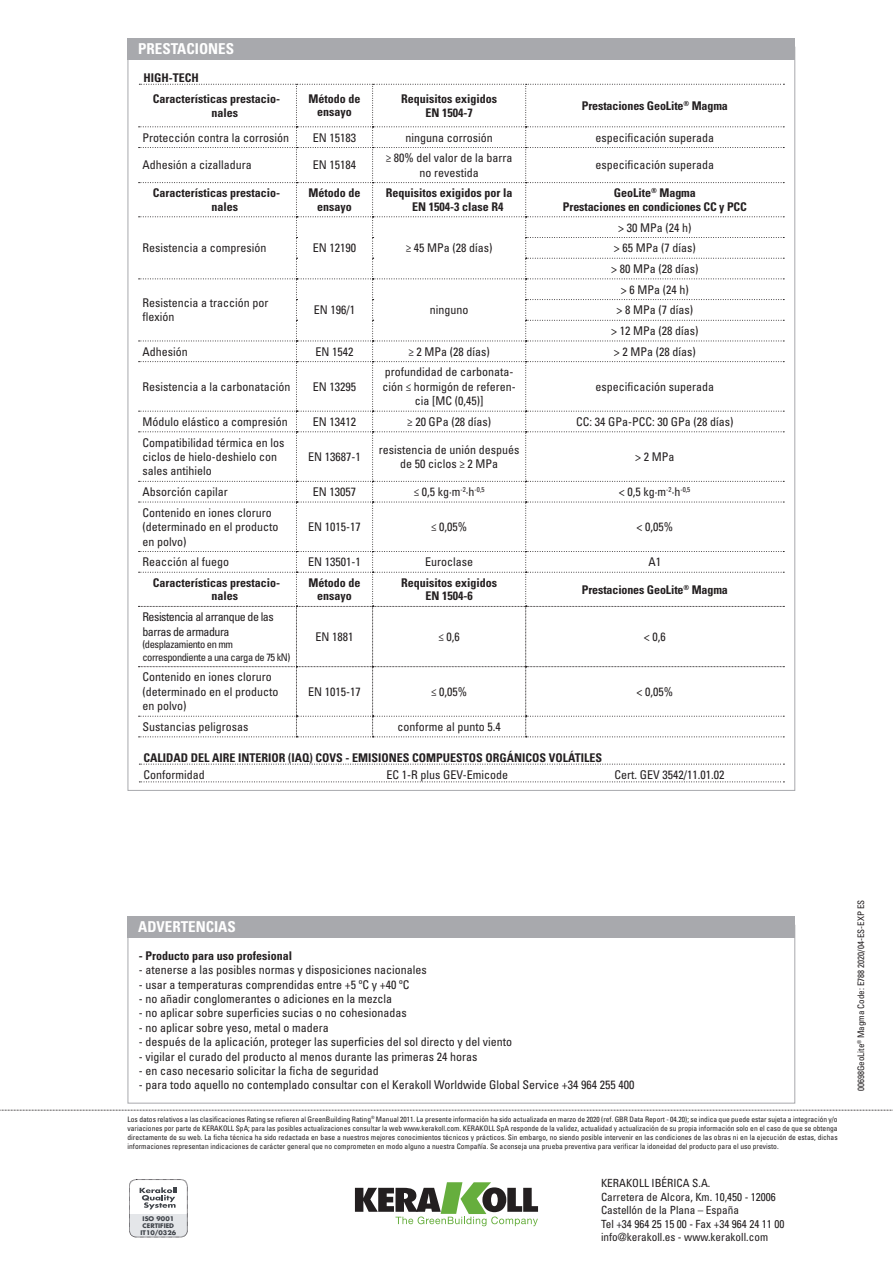
<style>
.page{position:relative;width:893px;height:1263px;background:#fff}
.page>*{position:absolute;margin:0;border:0;box-sizing:border-box;transform-origin:0 0}
.t1{font:700 condensed 15px "Univers LT Std";color:#fff}
.t2{font:condensed 12px/14.4px "Univers LT Std";color:#231f20;text-align:center}
.t3{font:700 condensed 12px/13.5px "Univers LT Std";color:#231f20;text-align:center}
.t4{font:condensed 12px/14.4px "Univers LT Std";letter-spacing:-.04em;color:#231f20}
.t5{font:condensed 11.25px/13.5px "Univers LT Std";color:#231f20}
.t6{font:condensed 10.5px/12.6px "Univers LT Std";letter-spacing:-.04em;color:#231f20}
.t7{font:condensed 9px "Univers LT Std";color:#231f20}
.t8{font:condensed 7.5px/9px "Univers LT Std";color:#231f20;text-align:justify}
.t9{font:700 6.3px/7.5px "Futura Std";color:#40444a;text-align:center}
</style>
<div class="page">
<svg style="left:0;top:1110px;width:893px;height:1px"></svg>
<svg style="left:355px;top:1182px;width:183px;height:44px"></svg>
<div style="left:129px;top:1179px;width:59px;height:58px;border:1px dashed #0f0c12;border-radius:7px"></div>
<svg style="left:129px;top:1187px;width:58px;height:50px"></svg>
<div style="left:128px;top:916px;width:667px;height:22px;background:#a8a9ad"></div>
<svg style="left:139px;top:764px;width:645px;height:1px"></svg>
<svg style="left:139px;top:781px;width:645px;height:1px"></svg>
<div style="left:128px;top:38px;width:667px;height:22px;background:#a8a9ad"></div>
<svg style="left:138px;top:84px;width:646px;height:653px"></svg>
<p class="t1" style="left:138px;top:40px;width:97px">PRESTACIONES</p>
<p class="t3" style="left:212px;top:92px;width:70px;text-align:left;text-indent:-59px">Características prestacio&shy;nales</p>
<p class="t3" style="left:309px;top:92px;width:53px">Método de ensayo</p>
<p class="t3" style="left:401px;top:92px;width:97px">Requisitos exigidos<br>EN 1504-7</p>
<p class="t3" style="left:582px;top:99px;width:148px">Prestaciones GeoLite<sup>®</sup> Magma</p>
<p class="t2" style="left:142px;top:130px;width:148px">Protección contra la corrosión</p>
<p class="t2" style="left:313px;top:130px;width:45px">EN 15183</p>
<p class="t2" style="left:406px;top:130px;width:89px">ninguna corrosión</p>
<p class="t2" style="left:595px;top:130px;width:120px">especificación superada</p>
<p class="t2" style="left:142px;top:158px;width:111px">Adhesión a cizalladura</p>
<p class="t2" style="left:313px;top:158px;width:45px">EN 15184</p>
<p class="t2" style="left:386px;top:151px;width:128px">≥ 80% del valor de la barra no revestida</p>
<p class="t2" style="left:595px;top:158px;width:120px">especificación superada</p>
<p class="t3" style="left:212px;top:186px;width:70px;text-align:left;text-indent:-59px">Características prestacio&shy;nales</p>
<p class="t3" style="left:309px;top:186px;width:53px">Método de ensayo</p>
<p class="t3" style="left:412px;top:186px;width:102px;text-align:left;text-indent:-26px">Requisitos exigidos por la<br>EN 1504-3 clase R4</p>
<p class="t3" style="left:563px;top:186px;width:185px">GeoLite<sup>®</sup> Magma<br>Prestaciones en condiciones CC y PCC</p>
<p class="t2" style="left:142px;top:241px;width:125px">Resistencia a compresión</p>
<p class="t2" style="left:313px;top:241px;width:45px">EN 12190</p>
<p class="t2" style="left:406px;top:241px;width:88px">≥ 45 MPa (28 días)</p>
<p class="t3" style="left:143px;top:71px;width:57px">HIGH-TECH</p>
<p class="t2" style="left:611px;top:217px;width:89px;line-height:20.7px">&gt; 30 MPa (24 h)<br>&gt; 65 MPa (7 días) &gt; 80 MPa (28 días)</p>
<p class="t2" style="left:142px;top:295px;width:127px;text-align:left">Resistencia a tracción por flexión</p>
<p class="t2" style="left:314px;top:303px;width:43px">EN 196/1</p>
<p class="t2" style="left:430px;top:303px;width:40px">ninguno</p>
<p class="t2" style="left:611px;top:279px;width:89px;line-height:20.7px">&gt; 6 MPa (24 h)<br>&gt; 8 MPa (7 días)<br>&gt; 12 MPa (28 días)</p>
<p class="t2" style="left:142px;top:344px;width:47px">Adhesión</p>
<p class="t2" style="left:316px;top:344px;width:39px">EN 1542</p>
<p class="t2" style="left:408px;top:344px;width:83px">≥ 2 MPa (28 días)</p>
<p class="t2" style="left:614px;top:344px;width:83px">&gt; 2 MPa (28 días)</p>
<p class="t2" style="left:142px;top:379px;width:149px">Resistencia a la carbonatación</p>
<p class="t2" style="left:313px;top:379px;width:45px">EN 13295</p>
<p class="t2" style="left:382px;top:365px;width:135px">profundidad de carbonata&shy;ción ≤ hormigón de referen&shy;cia [MC (0,45)]</p>
<p class="t2" style="left:595px;top:379px;width:120px">especificación superada</p>
<p class="t2" style="left:142px;top:414px;width:147px">Módulo elástico a compresión</p>
<p class="t2" style="left:313px;top:414px;width:45px">EN 13412</p>
<p class="t2" style="left:407px;top:414px;width:86px">≥ 20 GPa (28 días)</p>
<p class="t2" style="left:576px;top:414px;width:159px">CC: 34 GPa-PCC: 30 GPa (28 días)</p>
<p class="t2" style="left:142px;top:435px;width:143px;text-align:left">Compatibilidad térmica en los ciclos de hielo-deshielo con sales antihielo</p>
<p class="t2" style="left:308px;top:449px;width:54px">EN 13687-1</p>
<p class="t2" style="left:379px;top:442px;width:142px">resistencia de unión después de 50 ciclos ≥ 2 MPa</p>
<p class="t2" style="left:635px;top:449px;width:41px">&gt; 2 MPa</p>
<p class="t2" style="left:142px;top:484px;width:87px">Absorción capilar</p>
<p class="t2" style="left:313px;top:484px;width:45px">EN 13057</p>
<p class="t2" style="left:414px;top:484px;width:72px">≤ 0,5 kg∙m<sup>-2</sup>∙h<sup>-0,5</sup></p>
<p class="t2" style="left:619px;top:484px;width:73px">&lt; 0,5 kg∙m<sup>-2</sup>∙h<sup>-0,5</sup></p>
<p class="t2" style="left:142px;top:505px;width:137px;text-align:left">Contenido en iones cloruro (determinado en el producto en polvo)</p>
<p class="t2" style="left:308px;top:519px;width:54px">EN 1015-17</p>
<p class="t2" style="left:431px;top:519px;width:38px">≤ 0,05%</p>
<p class="t2" style="left:636px;top:519px;width:38px">&lt; 0,05%</p>
<p class="t2" style="left:142px;top:555px;width:88px">Reacción al fuego</p>
<p class="t2" style="left:308px;top:555px;width:54px">EN 13501-1</p>
<p class="t2" style="left:425px;top:555px;width:49px">Euroclase</p>
<p class="t2" style="left:648px;top:555px;width:14px">A1</p>
<p class="t3" style="left:212px;top:576px;width:70px;text-align:left;text-indent:-59px">Características prestacio&shy;nales</p>
<p class="t3" style="left:308px;top:576px;width:53px">Método de ensayo</p>
<p class="t3" style="left:401px;top:576px;width:97px">Requisitos exigidos<br>EN 1504-6</p>
<p class="t3" style="left:582px;top:583px;width:148px">Prestaciones GeoLite<sup>®</sup> Magma</p>
<p class="t4" style="left:142px;top:609px;width:133px">Resistencia al arranque de las barras de armadura</p>
<p class="t6" style="left:142px;top:638px;width:149px">(desplazamiento en mm correspondiente a una carga de 75 kN)</p>
<p class="t2" style="left:316px;top:629px;width:39px">EN 1881</p>
<p class="t2" style="left:438px;top:629px;width:23px">≤ 0,6</p>
<p class="t2" style="left:644px;top:629px;width:23px">&lt; 0,6</p>
<p class="t2" style="left:142px;top:670px;width:137px;text-align:left">Contenido en iones cloruro (determinado en el producto en polvo)</p>
<p class="t2" style="left:308px;top:684px;width:54px">EN 1015-17</p>
<p class="t2" style="left:431px;top:684px;width:38px">≤ 0,05%</p>
<p class="t2" style="left:636px;top:684px;width:38px">&lt; 0,05%</p>
<p class="t2" style="left:142px;top:719px;width:107px">Sustancias peligrosas</p>
<p class="t2" style="left:398px;top:719px;width:105px">conforme al punto 5.4</p>
<p class="t3" style="left:143px;top:750px;width:460px">CALIDAD DEL AIRE INTERIOR (IAQ) COVS - EMISIONES COMPUESTOS ORGÁNICOS VOLÁTILES</p>
<p class="t2" style="left:143px;top:768px;width:63px">Conformidad</p>
<p class="t2" style="left:386px;top:768px;width:123px">EC 1-R plus GEV-Emicode</p>
<p class="t2" style="left:614px;top:768px;width:111px">Cert. GEV 3542/11.01.02</p>
<p class="t1" style="left:138px;top:918px;width:99px">ADVERTENCIAS</p>
<p class="t3" style="left:139px;top:949px;width:155px">- Producto para uso profesional</p>
<p class="t2" style="left:139px;top:963px;width:289px">- atenerse a las posibles normas y disposiciones nacionales</p>
<p class="t2" style="left:139px;top:977px;width:272px">- usar a temperaturas comprendidas entre +5 ºC y +40 ºC</p>
<p class="t2" style="left:139px;top:991px;width:255px">- no añadir conglomerantes o adiciones en la mezcla</p>
<p class="t2" style="left:139px;top:1006px;width:269px">- no aplicar sobre superficies sucias o no cohesionadas</p>
<p class="t2" style="left:139px;top:1020px;width:191px">- no aplicar sobre yeso, metal o madera</p>
<p class="t2" style="left:139px;top:1035px;width:375px">- después de la aplicación, proteger las superficies del sol directo y del viento</p>
<p class="t2" style="left:139px;top:1049px;width:340px">- vigilar el curado del producto al menos durante las primeras 24 horas</p>
<p class="t2" style="left:139px;top:1063px;width:241px">- en caso necesario solicitar la ficha de seguridad</p>
<p class="t2" style="left:139px;top:1078px;width:497px">- para todo aquello no contemplado consultar con el Kerakoll Worldwide Global Service +34 964 255 400</p>
<p class="t8" style="left:128px;top:1114px;width:712px">Los datos relativos a las clasificaciones Rating se refieren al GreenBuilding Rating<sup>®</sup> Manual 2011. La presente información ha sido actualizada en marzo de 2020 (ref. GBR Data Report - 04.20); se indica que puede estar sujeta a integración y/o variaciones por parte de KERAKOLL SpA; para las posibles actualizaciones consultar la web www.kerakoll.com. KERAKOLL SpA responde de la validez, actualidad y actualización de su propia información solo en el caso de que se obtenga directamente de su web. La ficha técnica ha sido redactada en base a nuestros mejores conocimientos técnicos y prácticos. Sin embargo, no siendo posible intervenir en las condiciones de las obras ni en la ejecución de estas, dichas informaciones representan indicaciones de carácter general que no comprometen en modo alguno a nuestra Compañía. Se aconseja una prueba preventiva para verificar la idoneidad del producto para el uso previsto.</p>
<p class="t5" style="left:601px;top:1176px;width:185px">KERAKOLL IBÉRICA S.A.<br>Carretera de Alcora, Km. 10,450 - 12006<br>Castellón de la Plana – España<br>Tel +34 964 25 15 00 - Fax +34 964 24 11 00 info@kerakoll.es - www.kerakoll.com</p>
<p class="t9" style="left:141px;top:1214px;width:37px">ISO 9001<br>CERTIFIED<br>IT10/0326</p>
<p class="t7" style="left:855px;top:1091px;width:193px;rotate:-90deg">00698GeoLite<sup>®</sup> Magma Code: E788 2020/04-ES-EXP ES</p>
</div>
